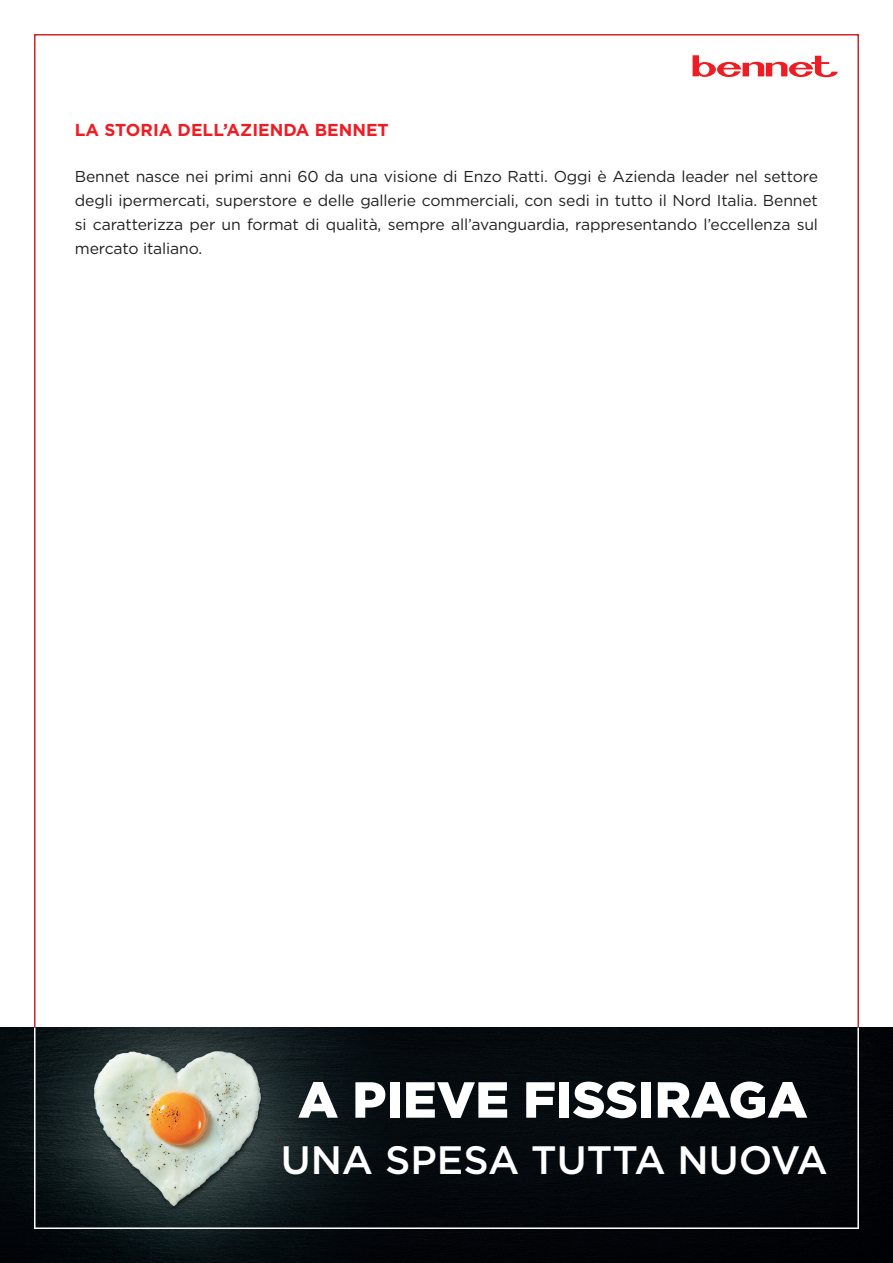
<style>
.page{position:relative;width:893px;height:1263px;background:#fff}
.page>*{position:absolute;margin:0;border:0;box-sizing:border-box;transform-origin:0 0}
.t1{font:900 50.7px "Gotham";color:#fff}
.t2{font:500 39.6px "Gotham";color:#fff}
.t3{font:700 17.25px "Gotham";color:#ee1d23}
.t4{font:15.75px/24px "Gotham";letter-spacing:-.01em;color:#231f20;text-align:justify}
</style>
<div class="page">
<div style="left:34px;top:34px;width:825px;height:1028px;background:#fff;border:2px solid #d1232a"></div>
<svg style="left:693px;top:55px;width:145px;height:22px"></svg>
<img style="left:0;top:1027px;width:893px;height:236px">
<hr style="left:34px;top:1027px;width:2px;height:202px;background:#fff">
<hr style="left:857px;top:1027px;width:2px;height:202px;background:#fff">
<hr style="left:34px;top:1227px;width:825px;height:2px;background:#fff">
<p class="t3" style="left:75px;top:118px;width:315px">LA STORIA DELL’AZIENDA BENNET</p>
<p class="t4" style="left:75px;top:164px;width:745px">Bennet nasce nei primi anni 60 da una visione di Enzo Ratti. Oggi è Azienda leader nel settore degli ipermercati, superstore e delle gallerie commerciali, con sedi in tutto il Nord Italia. Bennet si caratterizza per un format di qualità, sempre all’avanguardia, rappresentando l’eccellenza sul mercato italiano.</p>
<h1 class="t1" style="left:298px;top:1065px;width:511px">A PIEVE FISSIRAGA</h1>
<h2 class="t2" style="left:281px;top:1134px;width:548px">UNA SPESA TUTTA NUOVA</h2>
</div>
